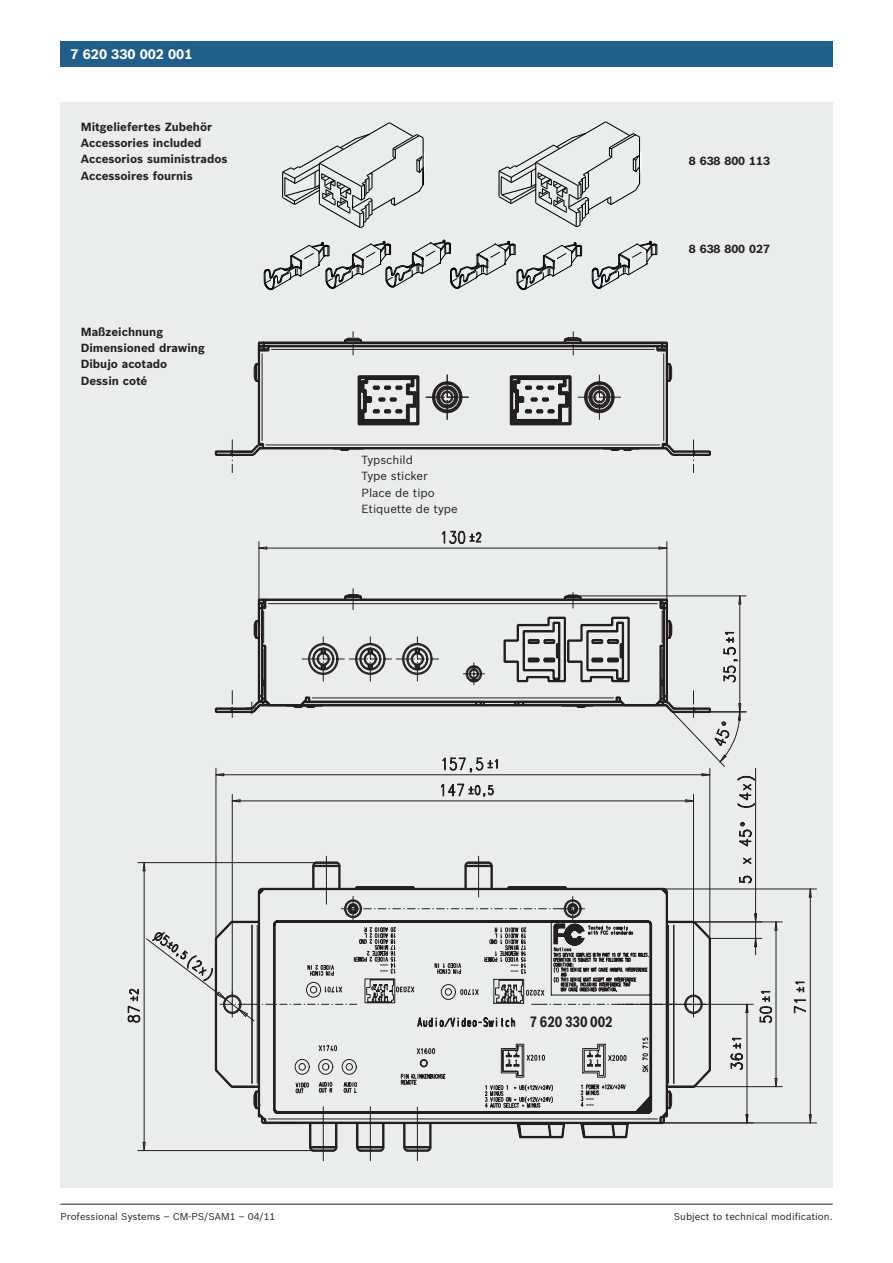
<style>
.page{position:relative;width:893px;height:1263px;background:#fff}
.page>*{position:absolute;margin:0;border:0;box-sizing:border-box;transform-origin:0 0}
.t1{font:700 14.7px "Bosch Sans Cond";color:#231f20;scale:.95 1}
.t2{font:700 13.5px "Bosch Sans";color:#fff}
.t3{font:700 11.55px/16.4px "Bosch Sans";color:#231f20}
.t4{font:11.55px/16.4px "Bosch Sans";color:#231f20}
.t5{font:9.75px "Bosch Sans";color:#231f20}
</style>
<div class="page">
<div style="left:60px;top:41px;width:773px;height:25px;background:#215f8b"></div>
<hr style="left:60px;top:1204px;width:773px;height:1px;background:#231f20">
<div style="left:60px;top:102px;width:773px;height:1086px;background:#ebecec"></div>
<svg style="left:282px;top:122px;width:143px;height:106px"></svg>
<svg style="left:498px;top:121px;width:143px;height:107px"></svg>
<svg style="left:592px;top:241px;width:65px;height:48px"></svg>
<svg style="left:264px;top:240px;width:318px;height:50px"></svg>
<svg style="left:214px;top:332px;width:497px;height:141px"></svg>
<hr style="left:323px;top:1107px;width:1px;height:54px;background:#231f20">
<hr style="left:370px;top:1107px;width:1px;height:54px;background:#231f20">
<hr style="left:417px;top:1107px;width:1px;height:54px;background:#231f20">
<svg style="left:795px;top:981px;width:10px;height:11px"></svg>
<svg style="left:794px;top:999px;width:13px;height:14px"></svg>
<svg style="left:808px;top:1114px;width:4px;height:10px"></svg>
<svg style="left:808px;top:888px;width:4px;height:10px"></svg>
<hr style="left:810px;top:889px;width:1px;height:234px;background:#231f20">
<hr style="left:660px;top:1122px;width:156px;height:1px;background:#231f20">
<hr style="left:662px;top:889px;width:154px;height:1px;background:#231f20">
<svg style="left:774px;top:1077px;width:4px;height:11px"></svg>
<svg style="left:774px;top:922px;width:4px;height:9px"></svg>
<hr style="left:775px;top:922px;width:1px;height:165px;background:#231f20">
<hr style="left:674px;top:1086px;width:108px;height:1px;background:#231f20">
<hr style="left:674px;top:921px;width:108px;height:1px;background:#231f20">
<svg style="left:763px;top:990px;width:10px;height:34px"></svg>
<hr style="left:215px;top:768px;width:1px;height:170px;background:#231f20">
<svg style="left:259px;top:546px;width:9px;height:4px"></svg>
<svg style="left:658px;top:546px;width:10px;height:4px"></svg>
<hr style="left:259px;top:548px;width:408px;height:1px;background:#231f20">
<hr style="left:258px;top:542px;width:1px;height:66px;background:#231f20">
<hr style="left:666px;top:542px;width:1px;height:66px;background:#231f20">
<svg style="left:128px;top:783px;width:304px;height:369px"></svg>
<svg style="left:442px;top:530px;width:40px;height:14px"></svg>
<svg style="left:245px;top:588px;width:518px;height:551px"></svg>
<p class="t2" style="left:71px;top:49px;width:123px">7 620 330 002 001</p>
<p class="t3" style="left:81px;top:120px;width:148px">Mitgeliefertes Zubehör<br>Accessories included<br>Accesorios suministrados<br>Accessoires fournis</p>
<p class="t3" style="left:81px;top:325px;width:125px">Maßzeichnung<br>Dimensioned drawing<br>Dibujo acotado<br>Dessin coté</p>
<p class="t4" style="left:361px;top:453px;width:98px">Typschild<br>Type sticker<br>Place de tipo<br>Etiquette de type</p>
<p class="t3" style="left:689px;top:153px;width:83px">8 638 800 113</p>
<p class="t3" style="left:689px;top:242px;width:83px">8 638 800 027</p>
<p class="t1" style="left:530px;top:1015px;width:89px">7 620 330 002</p>
<p class="t5" style="left:60px;top:1212px;width:217px">Professional Systems – CM-PS/SAM1 – 04/11</p>
<p class="t5" style="left:674px;top:1212px;width:160px">Subject to technical modification.</p>
</div>
